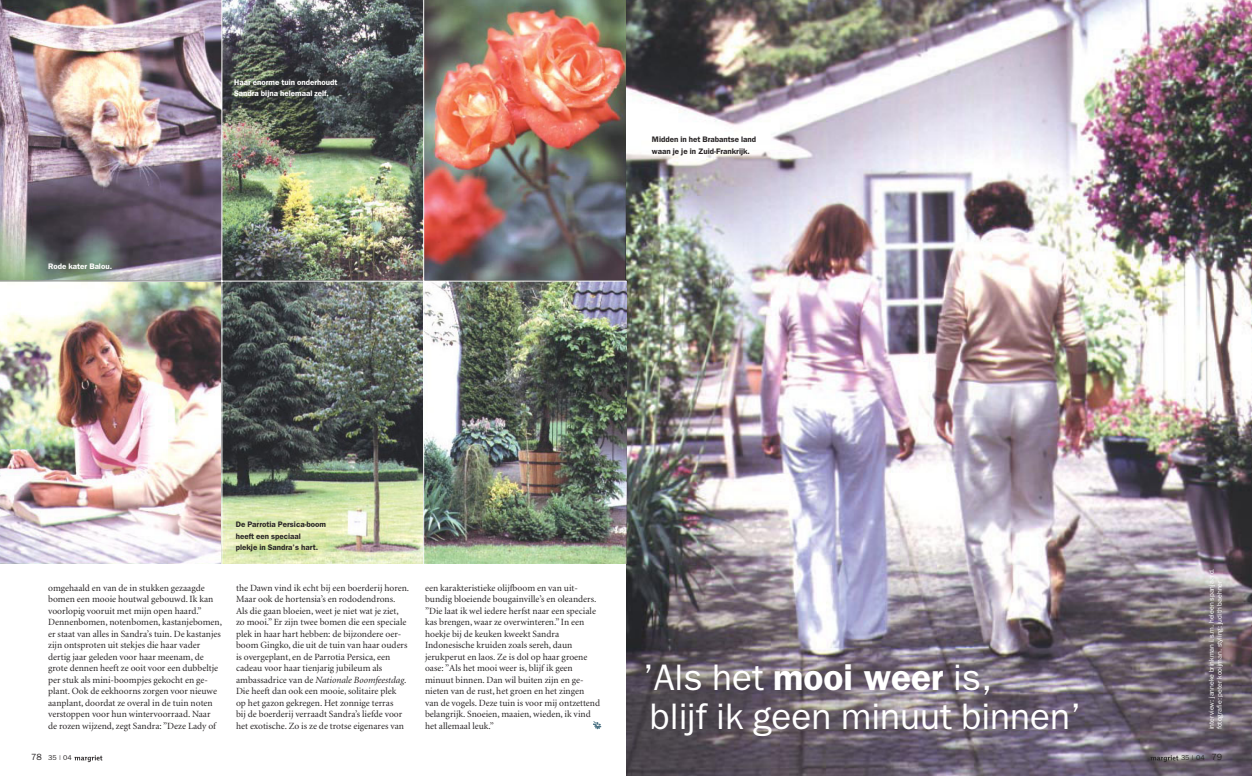
<style>
.page{position:relative;width:1252px;height:776px;background:#fff}
.page>*{position:absolute;margin:0;border:0;box-sizing:border-box;transform-origin:0 0}
.t1{font:37px/39px "Franklin Gothic";color:#fff}
.t2{font:9.5px/11.5px "Minion";color:#292526}
.t3{font:600 8px/11.5px "Franklin Gothic";color:#292526}
.t4{font:600 8px/11.5px "Franklin Gothic";color:#fff}
.t5{font:7px/8px "Franklin Gothic";color:#fff}
.t6{font:7px "Franklin Gothic";color:#292526}
.s1{font-style:italic}
.s2{font-weight:600}
.s3{font-size:9px}
</style>
<div class="page">
<img style="left:424px;top:0;width:202px;height:280px">
<img style="left:0;top:282px;width:222px;height:281px">
<img style="left:223px;top:0;width:200px;height:280px">
<img style="left:0;top:0;width:222px;height:280px">
<img style="left:626px;top:0;width:626px;height:776px">
<svg style="left:1150px;top:755px;width:28px;height:7px"></svg>
<svg style="left:74px;top:755px;width:28px;height:7px"></svg>
<hr style="left:0;top:280px;width:628px;height:1px;background:#292526">
<img style="left:223px;top:282px;width:200px;height:281px">
<img style="left:424px;top:282px;width:202px;height:281px">
<hr style="left:222px;top:0;width:1px;height:565px;background:#fff">
<hr style="left:423px;top:0;width:1px;height:565px;background:#fff">
<svg style="left:593px;top:721px;width:8px;height:8px"></svg>
<p class="t4" style="left:48px;top:261px;width:65px">Rode kater Balou.</p>
<p class="t4" style="left:234px;top:77px;width:105px">Haar enorme tuin onderhoudt<br>Sandra bijna helemaal zelf.</p>
<p class="t3" style="left:652px;top:134px;width:106px">Midden in het Brabantse land waan je je in Zuid-Frankrijk.</p>
<p class="t3" style="left:236px;top:519px;width:92px">De Parrotia Persica-boom heeft een speciaal<br>plekje in Sandra’s hart.</p>
<p class="t2" style="left:48px;top:583px;width:175px">omgehaald en van de in stukken gezaagde bomen een mooie houtwal gebouwd. Ik kan voorlopig vooruit met mijn open haard.” Dennenbomen, notenbomen, kastanjebomen, er staat van alles in Sandra’s tuin. De kastanjes zijn ontsproten uit stekjes die haar vader dertig jaar geleden voor haar meenam, de grote dennen heeft ze ooit voor een dubbeltje per stuk als mini-boompjes gekocht en ge&shy;plant. Ook de eekhoorns zorgen voor nieuwe aanplant, doordat ze overal in de tuin noten verstoppen voor hun wintervoorraad. Naar<br>de rozen wijzend, zegt Sandra: ”Deze Lady of</p>
<p class="t2" style="left:236px;top:583px;width:175px">the Dawn vind ik echt bij een boerderij horen.<br>Maar ook de hortensia’s en rododendrons.<br>Als die gaan bloeien, weet je niet wat je ziet, zo mooi.” Er zijn twee bomen die een speciale plek in haar hart hebben: de bijzondere oer&shy;boom Gingko, die uit de tuin van haar ouders is overgeplant, en de Parrotia Persica, een cadeau voor haar tienjarig jubileum als ambassadrice van de <span class="s1">Nationale Boomfeestdag</span>.<br>Die heeft dan ook een mooie, solitaire plek<br>op het gazon gekregen. Het zonnige terras<br>bij de boerderij verraadt Sandra’s liefde voor het exotische. Zo is ze de trotse eigenares van</p>
<p class="t2" style="left:425px;top:583px;width:177px">een karakteristieke olijfboom en van uit&shy;bundig bloeiende bougainville’s en oleanders. ”Die laat ik wel iedere herfst naar een speciale kas brengen, waar ze overwinteren.” In een hoekje bij de keuken kweekt Sandra Indonesische kruiden zoals sereh, daun jerukperut en laos. Ze is dol op haar groene oase: ”Als het mooi weer is, blijf ik geen minuut binnen. Dan wil buiten zijn en ge&shy;nieten van de rust, het groen en het zingen van de vogels. Deze tuin is voor mij ontzettend belangrijk. Snoeien, maaien, wieden, ik vind het allemaal leuk.”</p>
<h1 class="t1" style="left:643px;top:661px;width:440px">’Als het <span class="s2">mooi weer</span> is,<br>blijf ik geen minuut binnen’</h1>
<p class="t5" style="left:1208px;top:729px;width:163px;rotate:-90deg">interview: janneke brinkman i.s.m. heleen spanjaard. fotografie: peter kooijman. styling: judith baehner</p>
<p class="t6" style="left:31px;top:756px;width:42px"><span class="s3">78</span> 35 | 04</p>
<p class="t6" style="left:1181px;top:756px;width:43px">35 | 04 <span class="s3">79</span></p>
</div>
